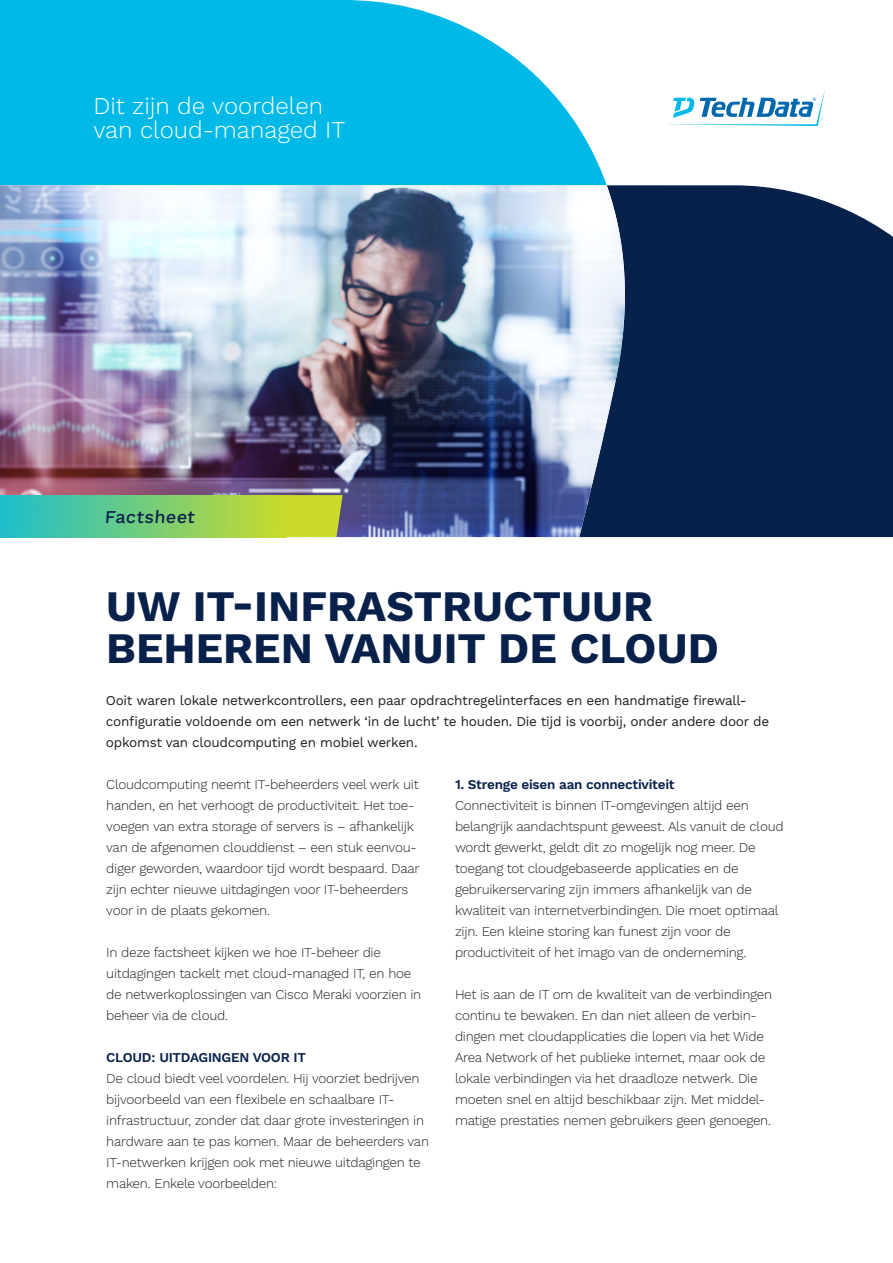
<style>
.page{position:relative;width:893px;height:1263px;background:#fff}
.page>*{position:absolute;margin:0;border:0;box-sizing:border-box;transform-origin:0 0}
.t1{font:700 43.5px "Work Sans";color:#07214b}
.t2{font:300 24px "Work Sans";color:#fff}
.t3{font:500 18px "Work Sans";color:#07214b}
.t4{font:14.1px "Work Sans";color:#000}
.t5{font:300 13.5px/21px "Work Sans";letter-spacing:-.02em;color:#231f20}
.t6{font:13.5px/21px "Work Sans";letter-spacing:-.02em;color:#231f20}
.t7{font:600 13.5px "Work Sans";letter-spacing:-.02em;color:#07214b}
</style>
<div class="page">
<svg style="left:0;top:0;width:607px;height:185px;background:#1dc1e9"></svg>
<div style="left:626px;top:185px;width:267px;height:352px;background:#07214b"></div>
<img style="left:0;top:185px;width:626px;height:352px">
<svg style="left:667px;top:91px;width:158px;height:35px"></svg>
<svg style="left:286px;top:495px;width:57px;height:42px;background:#c3d230"></svg>
<div style="left:0;top:495px;width:286px;height:42px;background:linear-gradient(to right,#1cbecd,#c8db2d)"></div>
<p class="t2" style="left:94px;top:92px;width:231px">Dit zijn de voordelen</p>
<p class="t2" style="left:94px;top:116px;width:253px">van cloud-managed IT</p>
<p class="t3" style="left:105px;top:506px;width:94px">Factsheet</p>
<p class="t1" style="left:106px;top:581px;width:548px">UW IT-INFRASTRUCTUUR</p>
<p class="t1" style="left:106px;top:623px;width:614px">BEHEREN VANUIT DE CLOUD</p>
<p class="t6" style="left:106px;top:690px;width:665px">Ooit waren lokale netwerkcontrollers, een paar opdrachtregelinterfaces en een handmatige firewall&shy;configuratie voldoende om een netwerk ‘in de lucht’ te houden. Die tijd is voorbij, onder andere door de opkomst van cloudcomputing en mobiel werken.</p>
<p class="t7" style="left:455px;top:777px;width:221px">1. Strenge eisen aan connectiviteit</p>
<p class="t5" style="left:455px;top:795px;width:330px">Connectiviteit is binnen IT-omgevingen altijd een belangrijk aandachtspunt geweest. Als vanuit de cloud wordt gewerkt, geldt dit zo mogelijk nog meer. De toegang tot cloudgebaseerde applicaties en de gebruikerservaring zijn immers afhankelijk van de kwaliteit van internetverbindingen. Die moet optimaal zijn. Een kleine storing kan funest zijn voor de productiviteit of het imago van de onderneming.</p>
<p class="t5" style="left:455px;top:984px;width:319px">Het is aan de IT om de kwaliteit van de verbindingen continu te bewaken. En dan niet alleen de verbin&shy;dingen met cloudapplicaties die lopen via het Wide Area Network of het publieke internet, maar ook de lokale verbindingen via het draadloze netwerk. Die moeten snel en altijd beschikbaar zijn. Met middel&shy;matige prestaties nemen gebruikers geen genoegen.</p>
<p class="t5" style="left:106px;top:774px;width:315px">Cloudcomputing neemt IT-beheerders veel werk uit handen, en het verhoogt de productiviteit. Het toe&shy;voegen van extra storage of servers is – afhankelijk van de afgenomen clouddienst – een stuk eenvou&shy;diger geworden, waardoor tijd wordt bespaard. Daar zijn echter nieuwe uitdagingen voor IT-beheerders voor in de plaats gekomen.</p>
<p class="t5" style="left:106px;top:942px;width:317px">In deze factsheet kijken we hoe IT-beheer die uitdagingen tackelt met cloud-managed IT, en hoe de netwerkoplossingen van Cisco Meraki voorzien in beheer via de cloud.</p>
<p class="t7" style="left:106px;top:1050px;width:201px">CLOUD: UITDAGINGEN VOOR IT</p>
<p class="t5" style="left:106px;top:1068px;width:324px">De cloud biedt veel voordelen. Hij voorziet bedrijven bijvoorbeeld van een flexibele en schaalbare IT&shy;infrastructuur, zonder dat daar grote investeringen in hardware aan te pas komen. Maar de beheerders van IT-netwerken krijgen ook met nieuwe uitdagingen te maken. Enkele voorbeelden:</p>
<p class="t4" style="left:522px;top:1016px;width:22px">3:2</p>
</div>
